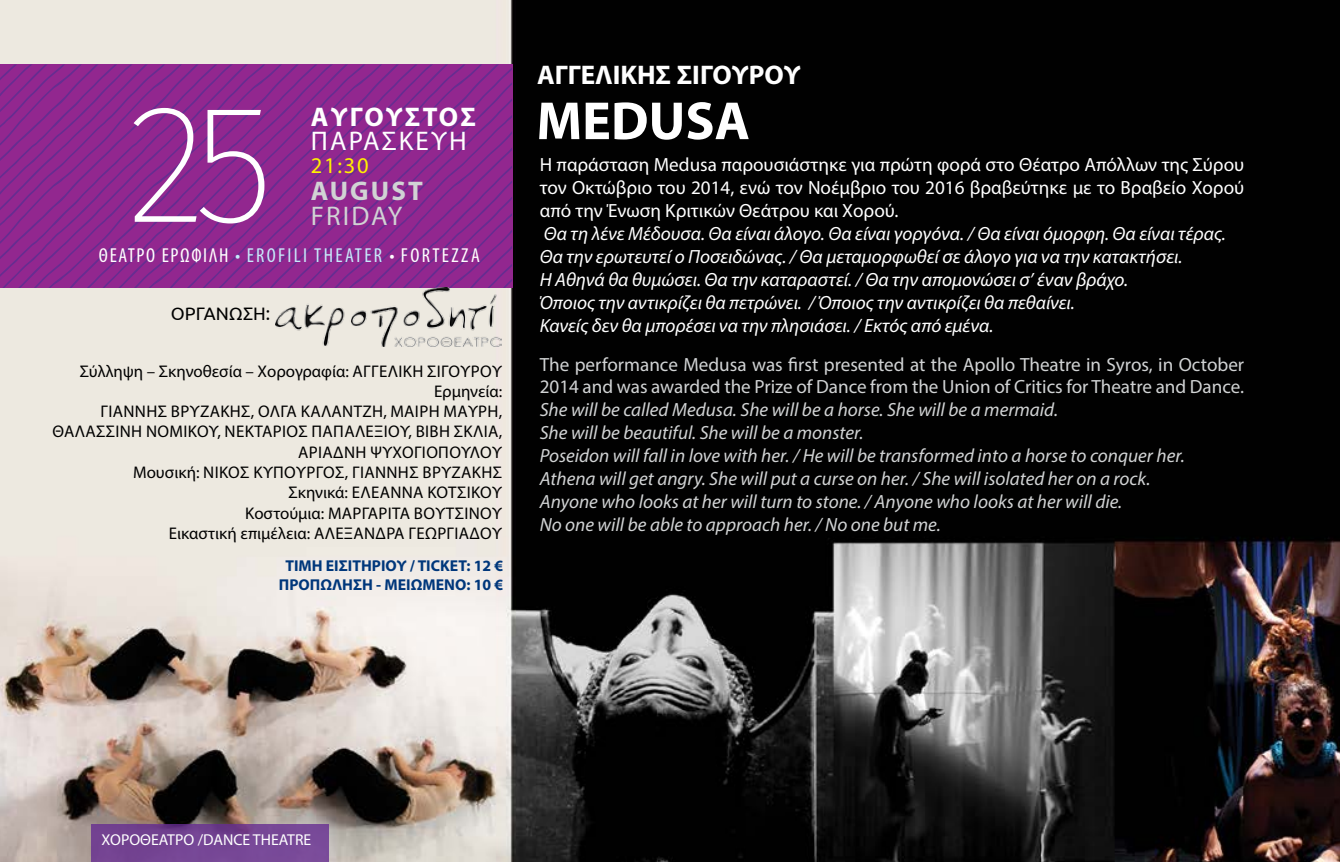
<style>
.page{position:relative;width:1340px;height:862px;background:#fff}
.page>*{position:absolute;margin:0;border:0;box-sizing:border-box;transform-origin:0 0}
.t1{font:200 168.75px "Fira Sans";color:#fff}
.t2{font:700 54px "Myriad Pro";color:#fff}
.t3{font:700 27px "Myriad Pro";color:#fff}
.t4{font:700 27px "Myriad Pro";letter-spacing:.08em;color:#fff}
.t5{font:27px "Myriad Pro";letter-spacing:.08em;color:#fff}
.t6{font:700 27px "Myriad Pro";color:#d1d3d4}
.t7{font:27px "Myriad Pro";letter-spacing:.08em;color:#d1d3d4}
.t8{font:22.5px "Myriad Pro";color:#fff200}
.t9{font:condensed 20.25px "Myriad Pro";letter-spacing:.115em;color:#fff}
.t10{font:italic 19.12px/22.9px "Myriad Pro";color:#d1d3d4}
.t11{font:italic 19.12px/22.9px "Myriad Pro";color:#fff}
.t12{font:19.12px/22.9px "Myriad Pro";color:#fff;text-align:justify}
.t13{font:19.12px/22.9px "Myriad Pro";color:#d1d3d4}
.t14{font:18px "Ubuntu";color:#000}
.t15{font:16.88px/20.2px "Myriad Pro";color:#000}
.t16{font:700 15.75px/18.9px "Myriad Pro";color:#00377b;text-align:center}
.t17{font:15.75px "Myriad Pro";color:#fff}
.s1{color:#c7eafb}
</style>
<div class="page">
<img style="left:0;top:0;width:1339px;height:861px">
<svg style="left:499px;top:82px;width:13px;height:206px;background:#8b278f"></svg>
<svg style="left:482px;top:64px;width:17px;height:224px;background:#8b278f"></svg>
<svg style="left:465px;top:64px;width:17px;height:224px;background:#8b278f"></svg>
<svg style="left:448px;top:64px;width:17px;height:224px;background:#8b278f"></svg>
<svg style="left:399px;top:64px;width:49px;height:224px;background:#8b278f"></svg>
<svg style="left:382px;top:64px;width:17px;height:224px;background:#8b278f"></svg>
<svg style="left:365px;top:64px;width:17px;height:224px;background:#8b278f"></svg>
<svg style="left:348px;top:64px;width:17px;height:224px;background:#8b278f"></svg>
<svg style="left:299px;top:64px;width:49px;height:224px;background:#8b278f"></svg>
<svg style="left:282px;top:64px;width:17px;height:224px;background:#8b278f"></svg>
<svg style="left:265px;top:64px;width:17px;height:224px;background:#8b278f"></svg>
<svg style="left:248px;top:64px;width:17px;height:224px;background:#8b278f"></svg>
<svg style="left:199px;top:64px;width:49px;height:224px;background:#8b278f"></svg>
<svg style="left:0;top:64px;width:199px;height:224px;background:#8d278f"></svg>
<div style="left:91px;top:824px;width:238px;height:37px;background:#754595"></div>
<img style="left:275px;top:288px;width:226px;height:58px">
<h1 class="t1" style="left:127px;top:44px;width:148px">25</h1>
<h3 class="t4" style="left:311px;top:99px;width:167px">AΥΓΟΥΣΤΟΣ</h3>
<h3 class="t5" style="left:311px;top:125px;width:157px">ΠΑΡΑΣΚΕΥΗ</h3>
<p class="t8" style="left:311px;top:151px;width:60px">21:30</p>
<h3 class="t6" style="left:311px;top:173px;width:114px">AUGUST</h3>
<h3 class="t7" style="left:311px;top:199px;width:93px">FRIDAY</h3>
<p class="t9" style="left:99px;top:243px;width:382px">ΘΕΑΤΡΟ ΕΡΩΦΙΛΗ <span class="s1">• EROFILI THEATER</span> • FORTEZZA</p>
<p class="t14" style="left:171px;top:303px;width:101px">ΟΡΓΑΝΩΣΗ:</p>
<p class="t15" style="left:80px;top:360px;width:293px">Σύλληψη – Σκηνοθεσία – Χορογραφία: Αγγελική</p>
<p class="t15" style="left:434px;top:360px;width:70px;text-indent:-7px">Σιγούρου<br>Ερμηνεία:</p>
<p class="t15" style="left:100px;top:401px;width:19px">Γιάννης</p>
<p class="t15" style="left:171px;top:401px;width:21px">Βρυζάκης</p>
<p class="t15" style="left:251px;top:401px;width:18px">, Όλγα</p>
<p class="t15" style="left:301px;top:401px;width:21px">Καλαντζή</p>
<p class="t15" style="left:383px;top:401px;width:31px">, Μαίρη</p>
<p class="t15" style="left:443px;top:401px;width:25px">Μαυρή</p>
<p class="t15" style="left:499px;top:401px;width:5px">,</p>
<p class="t15" style="left:52px;top:421px;width:23px">Θαλασσινή</p>
<p class="t15" style="left:146px;top:421px;width:23px">Νομικού</p>
<p class="t15" style="left:217px;top:421px;width:29px">, Νεκτάριος</p>
<p class="t15" style="left:311px;top:421px;width:23px">Παπαλε</p>
<p class="t15" style="left:374px;top:421px;width:60px">ξίου, Βιβή</p>
<p class="t15" style="left:454px;top:421px;width:19px">Σκλιά</p>
<p class="t15" style="left:499px;top:421px;width:5px">,</p>
<p class="t15" style="left:298px;top:441px;width:21px">Αριάδνη</p>
<p class="t15" style="left:370px;top:441px;width:23px">Ψυχογιοπούλου</p>
<p class="t15" style="left:133px;top:461px;width:91px">Μουσική: Νίκος</p>
<p class="t15" style="left:253px;top:461px;width:21px">Κυπουργός</p>
<p class="t15" style="left:345px;top:461px;width:26px">, Γιάννης</p>
<p class="t15" style="left:422px;top:461px;width:21px">Βρυζάκης</p>
<p class="t15" style="left:288px;top:482px;width:84px">Σκηνικά: Ελεάννα</p>
<p class="t15" style="left:427px;top:482px;width:20px">Κοτσίκου</p>
<p class="t15" style="left:245px;top:502px;width:107px">Κοστούμια: Μαργαρίτα</p>
<p class="t15" style="left:414px;top:502px;width:21px">Βουτσίνου</p>
<p class="t15" style="left:169px;top:522px;width:196px">Εικαστική επιμέλεια: Αλεξάνδρα</p>
<p class="t15" style="left:408px;top:522px;width:19px">Γεωργιάδου</p>
<p class="t16" style="left:279px;top:555px;width:226px">TIMH EIΣΙΤΗΡΙΟΥ / TICKET: 12 €<br>ΠΡΟΠΩΛΗΣΗ - MEIΩΜΕΝΟ: 10 €</p>
<h3 class="t3" style="left:537px;top:57px;width:265px">ΑΓΓΕΛΙΚΗΣ ΣΙΓΟΥΡΟΥ</h3>
<h2 class="t2" style="left:536px;top:86px;width:215px">MEDUSA</h2>
<p class="t12" style="left:539px;top:153px;width:706px">Η παράσταση Medusa παρουσιάστηκε για πρώτη φορά στο Θέατρο Απόλλων της Σύρου τον Οκτώβριο του 2014, ενώ τον Νοέμβριο του 2016 βραβεύτηκε με το Βραβείο Χορού από την Ένωση Κριτικών Θεάτρου και Χορού.</p>
<p class="t11" style="left:539px;top:221px;width:687px">Θα τη λένε Μέδουσα. Θα είναι άλογο. Θα είναι γοργόνα. / Θα είναι όμορφη. Θα είναι τέρας.<br>Θα την ερωτευτεί ο Ποσειδώνας. / Θα μεταμορφωθεί σε άλογο για να την κατακτήσει.<br>Η Αθηνά θα θυμώσει. Θα την καταραστεί. / Θα την απομονώσει σ’ έναν βράχο.<br>Όποιος την αντικρίζει θα πετρώνει. / Όποιος την αντικρίζει θα πεθαίνει.<br>Κανείς δεν θα μπορέσει να την πλησιάσει. / Εκτός από εμένα.</p>
<p class="t13" style="left:539px;top:352px;width:706px">The performance Medusa was first presented at the Apollo Theatre in Syros, in October<br>2014 and was awarded the Prize of Dance from the Union of Critics for Theatre and Dance.</p>
<p class="t10" style="left:539px;top:398px;width:646px">She will be called Medusa. She will be a horse. She will be a mermaid.<br>She will be beautiful. She will be a monster.<br>Poseidon will fall in love with her. / He will be transformed into a horse to conquer her.<br>Athena will get angry. She will put a curse on her. / She will isolated her on a rock.<br>Anyone who looks at her will turn to stone. / Anyone who looks at her will die.<br>No one will be able to approach her. / No one but me.</p>
<p class="t17" style="left:102px;top:829px;width:211px">ΧΟΡΟΘΕΑΤΡΟ /DANCE THEATRΕ</p>
</div>
